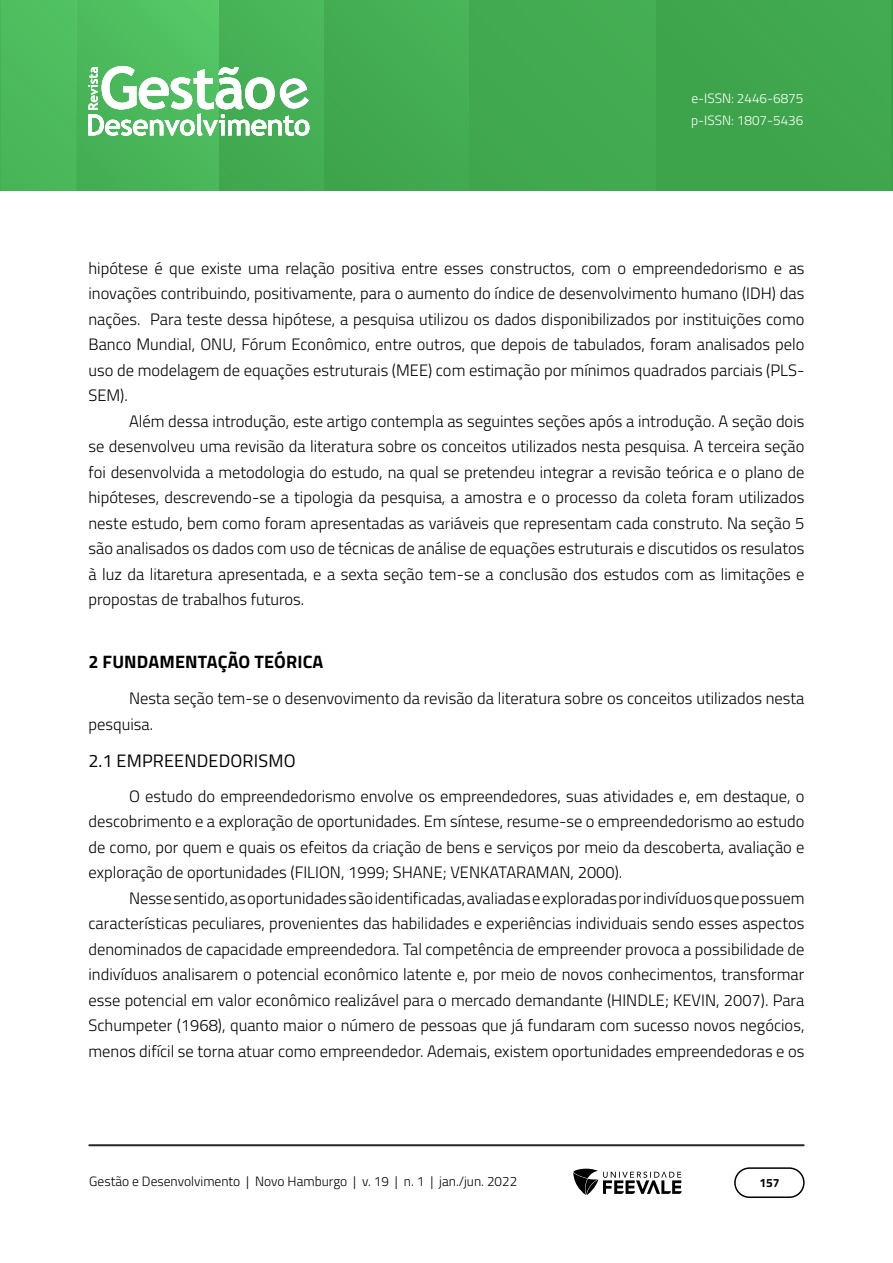
<style>
.page{position:relative;width:893px;height:1263px;background:#fff}
.page>*{position:absolute;margin:0;border:0;box-sizing:border-box;transform-origin:0 0}
.TITULO_1{font:700 18px "Titillium Web";letter-spacing:.01em;color:#000}
.TÍTULO_1_1{font:18px "Titillium Web";letter-spacing:.01em;color:#000}
.Corpo_de_texto{font:300 16.5px/25.5px "Titillium Web";color:#000;text-align:justify}
.t1{font:300 13.5px "Titillium Web";color:#000}
.t2{font:300 13.5px/22.5px "Titillium Web";color:#fff}
.t3{font:700 12px "Titillium Web";color:#000}
</style>
<div class="page">
<img style="left:0;top:0;width:890px;height:191px">
<hr style="left:219px;top:0;width:1px;height:191px;background:#43ae53">
<img style="left:76px;top:0;width:1px;height:191px">
<hr style="left:657px;top:0;width:1px;height:191px;background:#3ea44c">
<hr style="left:89px;top:1144px;width:715px;height:2px;background:#282828">
<div style="left:734px;top:1167px;width:71px;height:31px;border:2px solid #000;border-radius:15px"></div>
<svg style="left:573px;top:1169px;width:109px;height:26px"></svg>
<svg style="left:88px;top:66px;width:221px;height:70px"></svg>
<p class="t2" style="left:691px;top:86px;width:114px">e-ISSN: 2446-6875 p-ISSN: 1807-5436</p>
<p class="Corpo_de_texto" style="left:88px;top:254px;width:717px">hipótese é que existe uma relação positiva entre esses constructos, com o empreendedorismo e as inovações contribuindo, positivamente, para o aumento do índice de desenvolvimento humano (IDH) das nações. Para teste dessa hipótese, a pesquisa utilizou os dados disponibilizados por instituições como Banco Mundial, ONU, Fórum Econômico, entre outros, que depois de tabulados, foram analisados pelo uso de modelagem de equações estruturais (MEE) com estimação por mínimos quadrados parciais (PLS-SEM).</p>
<p class="Corpo_de_texto" style="left:88px;top:407px;width:718px;text-indent:40px">Além dessa introdução, este artigo contempla as seguintes seções após a introdução. A seção dois se desenvolveu uma revisão da literatura sobre os conceitos utilizados nesta pesquisa. A terceira seção foi desenvolvida a metodologia do estudo, na qual se pretendeu integrar a revisão teórica e o plano de hipóteses, descrevendo-se a tipologia da pesquisa, a amostra e o processo da coleta foram utilizados neste estudo, bem como foram apresentadas as variáveis que representam cada construto. Na seção 5 são analisados os dados com uso de técnicas de análise de equações estruturais e discutidos os resulatos à luz da litaretura apresentada, e a sexta seção tem-se a conclusão dos estudos com as limitações e propostas de trabalhos futuros.</p>
<p class="TITULO_1" style="left:88px;top:648px;width:236px">2 FUNDAMENTAÇÃO TEÓRICA</p>
<p class="Corpo_de_texto" style="left:88px;top:685px;width:717px;text-indent:40px">Nesta seção tem-se o desenvovimento da revisão da literatura sobre os conceitos utilizados nesta pesquisa.</p>
<p class="TÍTULO_1_1" style="left:88px;top:748px;width:209px">2.1 EMPREENDEDORISMO</p>
<p class="Corpo_de_texto" style="left:88px;top:782px;width:717px;text-indent:40px">O estudo do empreendedorismo envolve os empreendedores, suas atividades e, em destaque, o descobrimento e a exploração de oportunidades. Em síntese, resume-se o empreendedorismo ao estudo de como, por quem e quais os efeitos da criação de bens e serviços por meio da descoberta, avaliação e exploração de oportunidades (FILION, 1999; SHANE; VENKATARAMAN, 2000).</p>
<p class="Corpo_de_texto" style="left:88px;top:884px;width:717px;text-indent:40px">Nesse sentido, as oportunidades são identificadas, avaliadas e exploradas por indivíduos que possuem características peculiares, provenientes das habilidades e experiências individuais sendo esses aspectos denominados de capacidade empreendedora. Tal competência de empreender provoca a possibilidade de indivíduos analisarem o potencial econômico latente e, por meio de novos conhecimentos, transformar esse potencial em valor econômico realizável para o mercado demandante (HINDLE; KEVIN, 2007). Para Schumpeter (1968), quanto maior o número de pessoas que já fundaram com sucesso novos negócios, menos difícil se torna atuar como empreendedor. Ademais, existem oportunidades empreendedoras e os</p>
<p class="t1" style="left:89px;top:1171px;width:429px">Gestão e Desenvolvimento | Novo Hamburgo | v. 19 | n. 1 | jan./jun. 2022</p>
<p class="t3" style="left:759px;top:1174px;width:22px">157</p>
</div>
